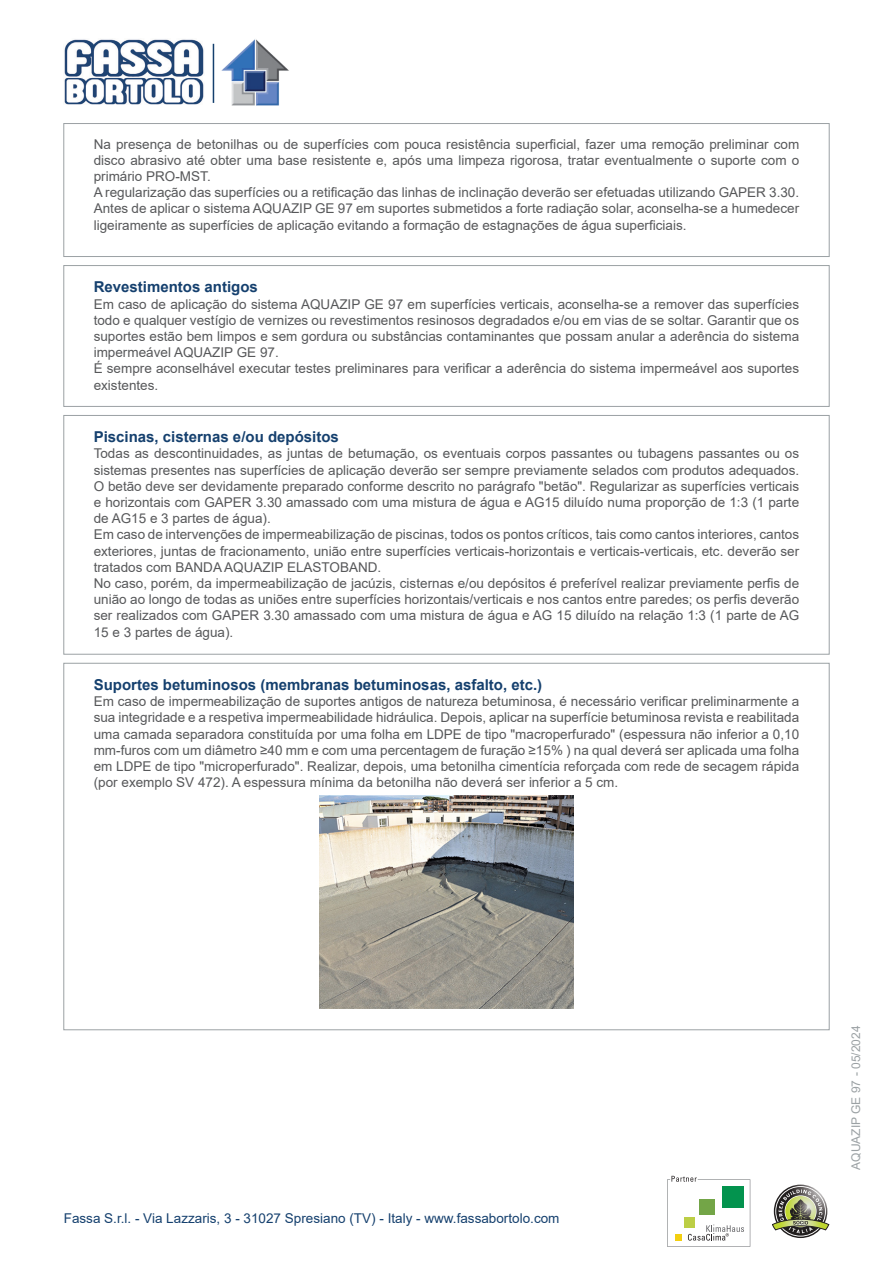
<style>
.page{position:relative;width:893px;height:1263px;background:#fff}
.page>*{position:absolute;margin:0;border:0;box-sizing:border-box;transform-origin:0 0}
.Sottotitolo{font:700 15px "Arial";color:#15406e}
.Descrizione1{font:13.5px/16.2px "Arial";color:#57585a;text-align:justify}
.t1{font:13.5px "Arial";color:#15406e}
.t2{font:12px "Arial";color:#9ba1a4}
</style>
<div class="page">
<div style="left:64px;top:123px;width:765px;height:134px;border:1px solid #9ba1a4"></div>
<div style="left:64px;top:265px;width:765px;height:142px;border:1px solid #9ba1a4"></div>
<div style="left:64px;top:415px;width:765px;height:239px;border:1px solid #9ba1a4"></div>
<img style="left:320px;top:796px;width:253px;height:212px">
<svg style="left:667px;top:1176px;width:83px;height:71px"></svg>
<svg style="left:772px;top:1186px;width:57px;height:50px"></svg>
<img style="left:64px;top:39px;width:140px;height:66px">
<hr style="left:213px;top:44px;width:1px;height:59px;background:#15406e">
<img style="left:221px;top:39px;width:68px;height:67px">
<p class="Descrizione1" style="left:94px;top:136px;width:707px">Na presença de betonilhas ou de superfícies com pouca resistência superficial, fazer uma remoção preliminar com disco abrasivo até obter uma base resistente e, após uma limpeza rigorosa, tratar eventualmente o suporte com o primário PRO-MST.</p>
<p class="Descrizione1" style="left:94px;top:184px;width:707px">A regularização das superfícies ou a retificação das linhas de inclinação deverão ser efetuadas utilizando GAPER 3.30.</p>
<p class="Descrizione1" style="left:94px;top:200px;width:707px">Antes de aplicar o sistema AQUAZIP GE 97 em suportes submetidos a forte radiação solar, aconselha-se a humedecer ligeiramente as superfícies de aplicação evitando a formação de estagnações de água superficiais.</p>
<p class="Sottotitolo" style="left:94px;top:276px;width:166px">Revestimentos antigos</p>
<p class="Descrizione1" style="left:94px;top:296px;width:707px">Em caso de aplicação do sistema AQUAZIP GE 97 em superfícies verticais, aconselha-se a remover das superfícies todo e qualquer vestígio de vernizes ou revestimentos resinosos degradados e/ou em vias de se soltar. Garantir que os suportes estão bem limpos e sem gordura ou substâncias contaminantes que possam anular a aderência do sistema impermeável AQUAZIP GE 97.</p>
<p class="Descrizione1" style="left:94px;top:360px;width:707px">É sempre aconselhável executar testes preliminares para verificar a aderência do sistema impermeável aos suportes existentes.</p>
<p class="Sottotitolo" style="left:94px;top:426px;width:247px">Piscinas, cisternas e/ou depósitos</p>
<p class="Descrizione1" style="left:94px;top:445px;width:707px">Todas as descontinuidades, as juntas de betumação, os eventuais corpos passantes ou tubagens passantes ou os sistemas presentes nas superfícies de aplicação deverão ser sempre previamente selados com produtos adequados.<br>O betão deve ser devidamente preparado conforme descrito no parágrafo "betão". Regularizar as superfícies verticais e horizontais com GAPER 3.30 amassado com uma mistura de água e AG15 diluído numa proporção de 1:3 (1 parte de AG15 e 3 partes de água).</p>
<p class="Descrizione1" style="left:94px;top:526px;width:707px">Em caso de intervenções de impermeabilização de piscinas, todos os pontos críticos, tais como cantos interiores, cantos exteriores, juntas de fracionamento, união entre superfícies verticais-horizontais e verticais-verticais, etc. deverão ser tratados com BANDA AQUAZIP ELASTOBAND.</p>
<p class="Descrizione1" style="left:94px;top:575px;width:707px">No caso, porém, da impermeabilização de jacúzis, cisternas e/ou depósitos é preferível realizar previamente perfis de união ao longo de todas as uniões entre superfícies horizontais/verticais e nos cantos entre paredes; os perfis deverão ser realizados com GAPER 3.30 amassado com uma mistura de água e AG 15 diluído na relação 1:3 (1 parte de AG 15 e 3 partes de água).</p>
<p class="Sottotitolo" style="left:94px;top:674px;width:450px">Suportes betuminosos (membranas betuminosas, asfalto, etc.)</p>
<p class="Descrizione1" style="left:94px;top:693px;width:707px">Em caso de impermeabilização de suportes antigos de natureza betuminosa, é necessário verificar preliminarmente a sua integridade e a respetiva impermeabilidade hidráulica. Depois, aplicar na superfície betuminosa revista e reabilitada uma camada separadora constituída por uma folha em LDPE de tipo "macroperfurado" (espessura não inferior a 0,10 mm-furos com um diâmetro ≥40 mm e com uma percentagem de furação ≥15% ) na qual deverá ser aplicada uma folha em LDPE de tipo "microperfurado". Realizar, depois, uma betonilha cimentícia reforçada com rede de secagem rápida (por exemplo SV 472). A espessura mínima da betonilha não deverá ser inferior a 5 cm.</p>
<p class="t1" style="left:64px;top:1208px;width:497px">Fassa S.r.l. - Via Lazzaris, 3 - 31027 Spresiano (TV) - Italy - www.fassabortolo.com</p>
<p class="t2" style="left:848px;top:1170px;width:145px;rotate:-90deg">AQUAZIP GE 97 - 05/2024</p>
</div>
